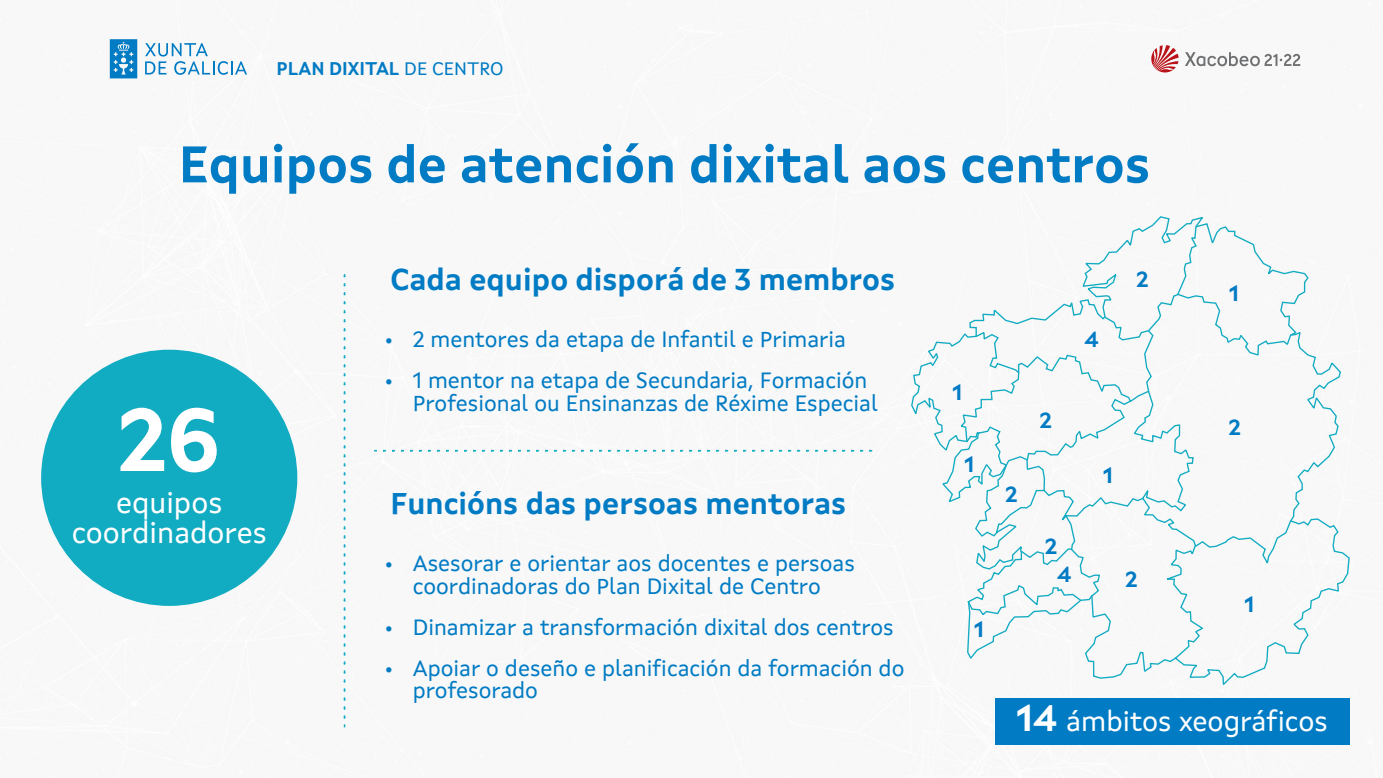
<style>
.page{position:relative;width:1383px;height:778px;background:#fff}
.page>*{position:absolute;margin:0;border:0;box-sizing:border-box;transform-origin:0 0}
.t1{font:700 88.35px "Xunta Sans";color:#fff}
.t2{font:700 51.3px "Xunta Sans";color:#017bc4}
.t3{font:700 30px "Xunta Sans";color:#017bc4}
.t4{font:30px/30px "Xunta Sans";color:#fff;text-align:center}
.t5{font:28.5px "Xunta Sans";color:#fff}
.t6{font:22.5px/22.5px "Xunta Sans";color:#017bc4}
.t7{font:700 21.9px "Xunta Sans";color:#017bc4}
.t8{font:700 18.45px "Xunta Sans";color:#017bc4}
.s1{font-weight:400}
.s2{font-weight:700;font-size:36.75px}
</style>
<div class="page">
<div style="left:0;top:0;width:1382px;height:778px;background:#f8f8f8"></div>
<svg style="left:110px;top:39px;width:27px;height:39px"></svg>
<svg style="left:145px;top:43px;width:102px;height:32px"></svg>
<hr style="left:1382px;top:0;width:1px;height:778px;background:#f8f8f8">
<svg style="left:1151px;top:45px;width:27px;height:27px"></svg>
<svg style="left:1185px;top:52px;width:115px;height:14px"></svg>
<svg style="left:911px;top:216px;width:439px;height:469px"></svg>
<div style="left:41px;top:350px;width:256px;height:256px;background:#11abc2;border-radius:50%"></div>
<svg style="left:344px;top:275px;width:1px;height:451px"></svg>
<svg style="left:375px;top:450px;width:498px;height:1px"></svg>
<div style="left:995px;top:697px;width:353px;height:47px;background:#017bc4"></div>
<p class="t8" style="left:276px;top:61px;width:228px">PLAN DIXITAL <span class="s1">DE CENTRO</span></p>
<h2 class="t2" style="left:179px;top:143px;width:973px">Equipos de atención dixital aos centros</h2>
<h1 class="t1" style="left:118px;top:403px;width:104px">26</h1>
<h3 class="t3" style="left:390px;top:267px;width:506px">Cada equipo disporá de 3 membros</h3>
<p class="t6" style="left:385px;top:330px;width:462px">• 2 mentores da etapa de Infantil e Primaria</p>
<p class="t6" style="left:413px;top:371px;width:467px;text-indent:-28px">• 1 mentor na etapa de Secundaria, Formación<br>Profesional ou Ensinanzas de Réxime Especial</p>
<p class="t7" style="left:952px;top:383px;width:11px">1</p>
<p class="t7" style="left:964px;top:455px;width:11px">1</p>
<p class="t7" style="left:1039px;top:412px;width:13px">2</p>
<p class="t7" style="left:1084px;top:330px;width:16px">4</p>
<p class="t7" style="left:1136px;top:270px;width:13px">2</p>
<p class="t7" style="left:1103px;top:466px;width:11px">1</p>
<p class="t7" style="left:1229px;top:284px;width:11px">1</p>
<p class="t7" style="left:1228px;top:418px;width:13px">2</p>
<h3 class="t4" style="left:72px;top:490px;width:197px">equipos coordinadores</h3>
<h3 class="t3" style="left:390px;top:491px;width:457px">Funcións das persoas mentoras</h3>
<p class="t6" style="left:385px;top:554px;width:471px;text-align:center">• Asesorar e orientar aos docentes e persoas coordinadoras do Plan Dixital de Centro</p>
<p class="t6" style="left:385px;top:617px;width:510px">• Dinamizar a transformación dixital dos centros</p>
<p class="t6" style="left:413px;top:658px;width:493px;text-indent:-28px">• Apoiar o deseño e planificación da formación do profesorado</p>
<p class="t7" style="left:1005px;top:485px;width:13px">2</p>
<p class="t7" style="left:974px;top:620px;width:11px">1</p>
<p class="t7" style="left:1045px;top:537px;width:13px">2</p>
<p class="t7" style="left:1057px;top:565px;width:16px">4</p>
<p class="t7" style="left:1125px;top:570px;width:13px">2</p>
<p class="t7" style="left:1244px;top:595px;width:11px">1</p>
<p class="t5" style="left:1016px;top:709px;width:313px"><span class="s2">14</span> ámbitos xeográficos</p>
</div>
